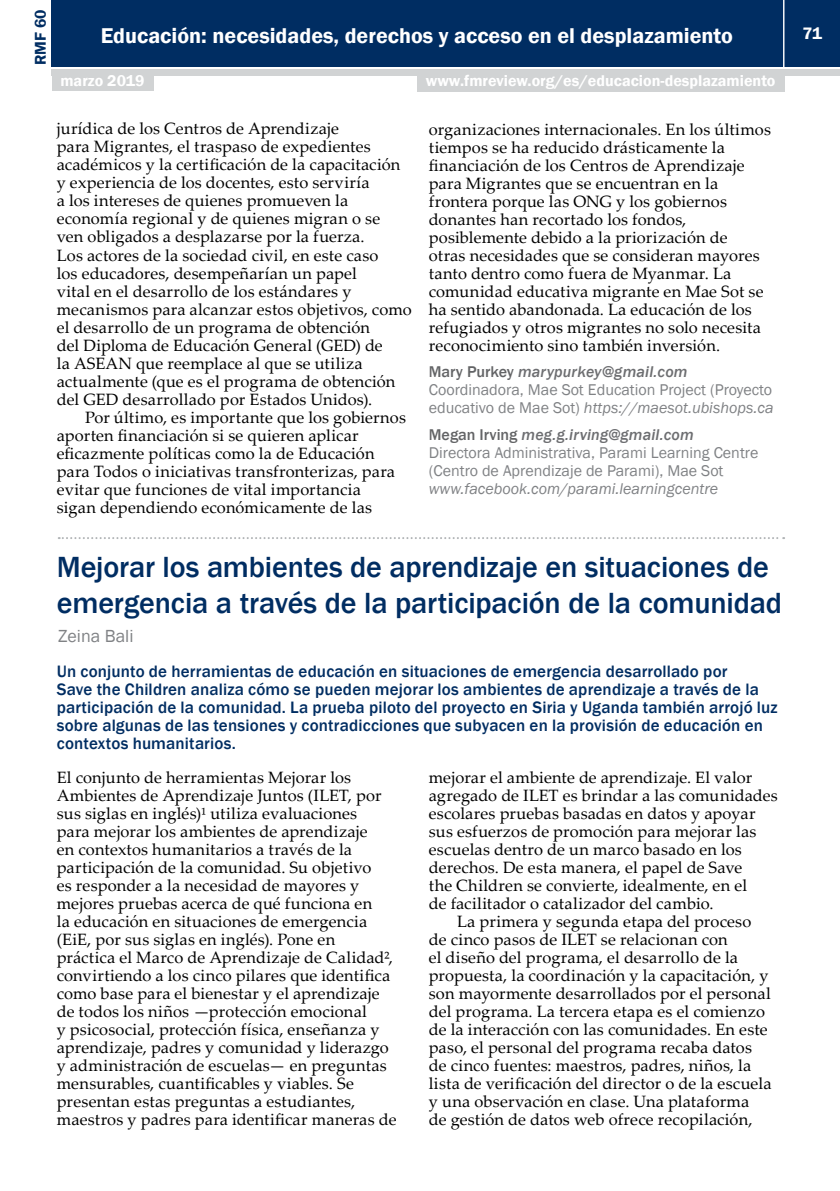
<style>
.page{position:relative;width:840px;height:1191px;background:#fff}
.page>*{position:absolute;margin:0;border:0;box-sizing:border-box;transform-origin:0 0}
.t1{font:500 30px/36px "Franklin Gothic";letter-spacing:-.005em;color:#002d62}
.t2{font:600 22px "Franklin Gothic";color:#fff}
.t3{font:18px "Franklin Gothic";color:#808285}
.t4{font:500 17px/18px "Franklin Gothic";letter-spacing:.01em;color:#002d62}
.t5{font:600 17px "Franklin Gothic";color:#fff}
.t6{font:16.4px/18px "Palatino Linotype";letter-spacing:.01em;color:#000}
.t7{font:16px/18px "Franklin Gothic";color:#808285}
.t8{font:600 16px "Franklin Gothic";color:#fff}
.t9{font:italic 16px "Franklin Gothic";color:#808285}
.t10{font:600 16px "Franklin Gothic";color:#002d62}
.s1{font-weight:500;color:#636466}
.s2{font-weight:500;font-style:italic;color:#6d6e71}
.s3{font-style:italic}
</style>
<div class="page">
<div style="left:52px;top:0;width:787px;height:66px;background:#002d62"></div>
<div style="left:52px;top:69px;width:787px;height:6px;background:#d1d3d4"></div>
<hr style="left:782px;top:0;width:2px;height:68px;background:#fff">
<div style="left:52px;top:73px;width:101px;height:18px;background:#d1d3d4"></div>
<div style="left:416px;top:74px;width:368px;height:18px;background:#d1d3d4"></div>
<svg style="left:59px;top:537px;width:724px;height:2px"></svg>
<p class="t10" style="left:31px;top:65px;width:57px;rotate:-90deg">RMF 60</p>
<h2 class="t2" style="left:101px;top:22px;width:633px">Educación: necesidades, derechos y acceso en el desplazamiento</h2>
<p class="t8" style="left:60px;top:71px;width:86px">marzo 2019</p>
<p class="t8" style="left:425px;top:71px;width:351px">www.fmreview.org/es/educacion-desplazamiento</p>
<p class="t6" style="left:57px;top:119px;width:356px">jurídica de los Centros de Aprendizaje<br>para Migrantes, el traspaso de expedientes académicos y la certificación de la capacitación y experiencia de los docentes, esto serviría<br>a los intereses de quienes promueven la economía regional y de quienes migran o se<br>ven obligados a desplazarse por la fuerza.<br>Los actores de la sociedad civil, en este caso<br>los educadores, desempeñarían un papel<br>vital en el desarrollo de los estándares y mecanismos para alcanzar estos objetivos, como el desarrollo de un programa de obtención<br>del Diploma de Educación General (GED) de<br>la ASEAN que reemplace al que se utiliza actualmente (que es el programa de obtención del GED desarrollado por Estados Unidos).</p>
<p class="t6" style="left:57px;top:407px;width:350px;text-indent:28px">Por último, es importante que los gobiernos aporten financiación si se quieren aplicar eficazmente políticas como la de Educación para Todos o iniciativas transfronterizas, para evitar que funciones de vital importancia<br>sigan dependiendo económicamente de las</p>
<p class="t6" style="left:428px;top:119px;width:343px">organizaciones internacionales. En los últimos tiempos se ha reducido drásticamente la financiación de los Centros de Aprendizaje para Migrantes que se encuentran en la frontera porque las ONG y los gobiernos donantes han recortado los fondos, posiblemente debido a la priorización de<br>otras necesidades que se consideran mayores tanto dentro como fuera de Myanmar. La comunidad educativa migrante en Mae Sot se ha sentido abandonada. La educación de los refugiados y otros migrantes no solo necesita reconocimiento sino también inversión.</p>
<p class="t7" style="left:428px;top:363px;width:346px"><span class="s1">Mary Purkey</span> <span class="s2">marypurkey@gmail.com<br></span>Coordinadora, Mae Sot Education Project (Proyecto educativo de Mae Sot) <span class="s3">https://maesot.ubishops.ca</span></p>
<p class="t7" style="left:428px;top:425px;width:331px"><span class="s1">Megan Irving</span> <span class="s2">meg.g.irving@gmail.com<br></span>Directora Administrativa, Parami Learning Centre (Centro de Aprendizaje de Parami), Mae Sot</p>
<p class="t9" style="left:428px;top:478px;width:291px">www.facebook.com/parami.learningcentre</p>
<h1 class="t1" style="left:57px;top:549px;width:726px">Mejorar los ambientes de aprendizaje en situaciones de emergencia a través de la participación de la comunidad</h1>
<p class="t3" style="left:58px;top:625px;width:77px">Zeina Bali</p>
<p class="t4" style="left:57px;top:662px;width:722px">Un conjunto de herramientas de educación en situaciones de emergencia desarrollado por<br>Save the Children analiza cómo se pueden mejorar los ambientes de aprendizaje a través de la participación de la comunidad. La prueba piloto del proyecto en Siria y Uganda también arrojó luz sobre algunas de las tensiones y contradicciones que subyacen en la provisión de educación en contextos humanitarios.</p>
<p class="t6" style="left:57px;top:767px;width:341px">El conjunto de herramientas Mejorar los Ambientes de Aprendizaje Juntos (ILET, por sus siglas en inglés)¹ utiliza evaluaciones<br>para mejorar los ambientes de aprendizaje<br>en contextos humanitarios a través de la participación de la comunidad. Su objetivo<br>es responder a la necesidad de mayores y mejores pruebas acerca de qué funciona en<br>la educación en situaciones de emergencia (EiE, por sus siglas en inglés). Pone en práctica el Marco de Aprendizaje de Calidad², convirtiendo a los cinco pilares que identifica como base para el bienestar y el aprendizaje de todos los niños —protección emocional<br>y psicosocial, protección física, enseñanza y aprendizaje, padres y comunidad y liderazgo y administración de escuelas— en preguntas mensurables, cuantificables y viables. Se presentan estas preguntas a estudiantes, maestros y padres para identificar maneras de</p>
<p class="t6" style="left:428px;top:767px;width:325px">mejorar el ambiente de aprendizaje. El valor</p>
<p class="t6" style="left:428px;top:785px;width:350px">agregado de ILET es brindar a las comunidades</p>
<p class="t6" style="left:428px;top:803px;width:328px">escolares pruebas basadas en datos y apoyar</p>
<p class="t6" style="left:428px;top:821px;width:329px">sus esfuerzos de promoción para mejorar las</p>
<p class="t6" style="left:428px;top:839px;width:314px">escuelas dentro de un marco basado en los</p>
<p class="t6" style="left:428px;top:857px;width:315px">derechos. De esta manera, el papel de Save</p>
<p class="t6" style="left:428px;top:875px;width:319px">the Children se convierte, idealmente, en el</p>
<p class="t6" style="left:428px;top:893px;width:286px">de facilitador o catalizador del cambio.</p>
<p class="t6" style="left:457px;top:911px;width:295px">La primera y segunda etapa del proceso</p>
<p class="t6" style="left:428px;top:929px;width:300px">de cinco pasos de ILET se relacionan con</p>
<p class="t6" style="left:428px;top:947px;width:311px">el diseño del programa, el desarrollo de la</p>
<p class="t6" style="left:428px;top:965px;width:341px">propuesta, la coordinación y la capacitación, y</p>
<p class="t6" style="left:428px;top:983px;width:343px">son mayormente desarrollados por el personal</p>
<p class="t6" style="left:428px;top:1001px;width:338px">del programa. La tercera etapa es el comienzo</p>
<p class="t6" style="left:428px;top:1019px;width:340px">de la interacción con las comunidades. En este</p>
<p class="t6" style="left:428px;top:1037px;width:324px">paso, el personal del programa recaba datos</p>
<p class="t6" style="left:428px;top:1055px;width:324px">de cinco fuentes: maestros, padres, niños, la</p>
<p class="t6" style="left:428px;top:1073px;width:344px">lista de verificación del director o de la escuela</p>
<p class="t6" style="left:428px;top:1091px;width:322px">y una observación en clase. Una plataforma</p>
<p class="t6" style="left:428px;top:1109px;width:325px">de gestión de datos web ofrece recopilación,</p>
<p class="t5" style="left:802px;top:23px;width:21px">71</p>
</div>
